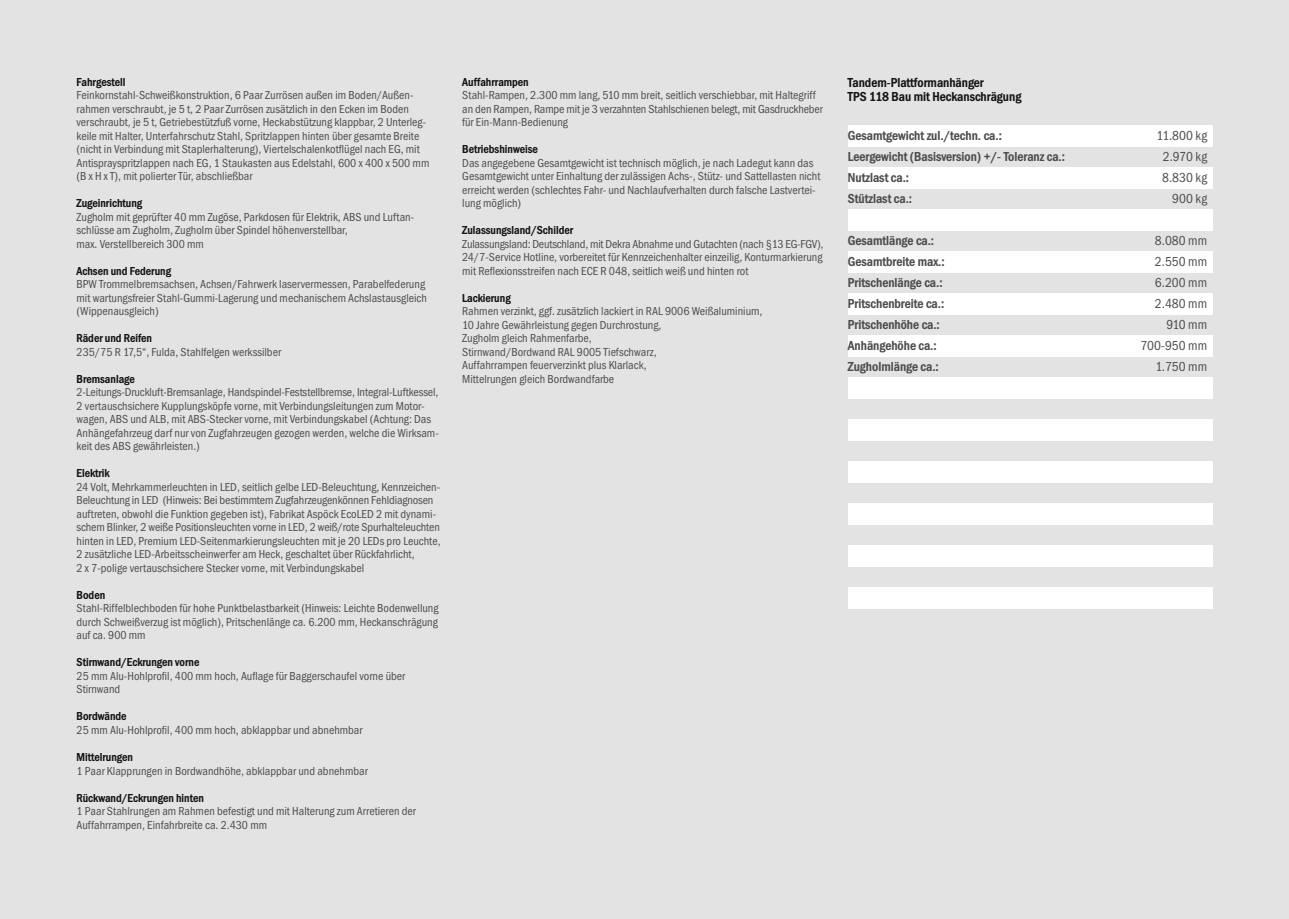
<style>
.page{position:relative;width:1289px;height:919px;background:#fff}
.page>*{position:absolute;margin:0;border:0;box-sizing:border-box;transform-origin:0 0}
.t1{font:800 13.5px/21px "Franklin Gothic Cond";color:#4d4d4c}
.t2{font:13.5px/21px "Franklin Gothic Cond";color:#4d4d4c;text-align:right}
.t3{font:800 13.5px/14.2px "Franklin Gothic Cond";color:#131413}
.t4{font:12px/13.5px "Franklin Gothic Cond";color:#4d4d4c}
.t5{font:800 12px "Franklin Gothic Cond";color:#131413}
</style>
<div class="page">
<div style="left:0;top:0;width:1288px;height:918px;background:#e3e3e3"></div>
<div style="left:848px;top:125px;width:364px;height:21px;background:#fff"></div>
<div style="left:848px;top:167px;width:364px;height:21px;background:#fff"></div>
<div style="left:848px;top:209px;width:364px;height:21px;background:#fff"></div>
<div style="left:848px;top:251px;width:364px;height:21px;background:#fff"></div>
<div style="left:848px;top:293px;width:364px;height:21px;background:#fff"></div>
<div style="left:848px;top:335px;width:364px;height:21px;background:#fff"></div>
<div style="left:848px;top:377px;width:364px;height:21px;background:#fff"></div>
<div style="left:848px;top:419px;width:364px;height:21px;background:#fff"></div>
<div style="left:848px;top:461px;width:364px;height:21px;background:#fff"></div>
<div style="left:848px;top:503px;width:364px;height:21px;background:#fff"></div>
<div style="left:848px;top:545px;width:364px;height:21px;background:#fff"></div>
<div style="left:848px;top:587px;width:364px;height:21px;background:#fff"></div>
<p class="t5" style="left:77px;top:75px;width:50px">Fahrgestell</p>
<p class="t4" style="left:77px;top:88px;width:354px">Feinkornstahl-Schweißkonstruktion, 6 Paar Zurrösen außen im Boden/Außen&shy;rahmen verschraubt, je 5 t, 2 Paar Zurrösen zusätzlich in den Ecken im Boden verschraubt, je 5 t, Getriebestützfuß vorne, Heckabstützung klappbar, 2 Unterleg&shy;keile mit Halter, Unterfahrschutz Stahl, Spritzlappen hinten über gesamte Breite (nicht in Verbindung mit Staplerhalterung), Viertelschalenkotflügel nach EG, mit Antisprayspritzlappen nach EG, 1 Staukasten aus Edelstahl, 600 x 400 x 500 mm (B x H x T), mit polierter Tür, abschließbar</p>
<p class="t5" style="left:77px;top:196px;width:67px">Zugeinrichtung</p>
<p class="t4" style="left:77px;top:210px;width:339px">Zugholm mit geprüfter 40 mm Zugöse, Parkdosen für Elektrik, ABS und Luftan&shy;schlüsse am Zugholm, Zugholm über Spindel höhenverstellbar,<br>max. Verstellbereich 300 mm</p>
<p class="t5" style="left:77px;top:264px;width:96px">Achsen und Federung</p>
<p class="t4" style="left:77px;top:277px;width:352px">BPW Trommelbremsachsen, Achsen/Fahrwerk laservermessen, Parabelfederung mit wartungsfreier Stahl-Gummi-Lagerung und mechanischem Achslastausgleich (Wippenausgleich)</p>
<p class="t5" style="left:77px;top:331px;width:77px">Räder und Reifen</p>
<p class="t4" style="left:77px;top:345px;width:206px">235/75 R 17,5“, Fulda, Stahlfelgen werkssilber</p>
<p class="t5" style="left:77px;top:372px;width:60px">Bremsanlage</p>
<p class="t4" style="left:77px;top:385px;width:364px">2-Leitungs-Druckluft-Bremsanlage, Handspindel-Feststellbremse, Integral-Luftkessel, 2 vertauschsichere Kupplungsköpfe vorne, mit Verbindungsleitungen zum Motor&shy;wagen, ABS und ALB, mit ABS-Stecker vorne, mit Verbindungskabel (Achtung: Das Anhängefahrzeug darf nur von Zugfahrzeugen gezogen werden, welche die Wirksam&shy;keit des ABS gewährleisten.)</p>
<p class="t5" style="left:77px;top:466px;width:35px">Elektrik</p>
<p class="t4" style="left:77px;top:480px;width:365px">24 Volt, Mehrkammerleuchten in LED, seitlich gelbe LED-Beleuchtung, Kennzeichen-Beleuchtung in LED (Hinweis: Bei bestimmtem Zugfahrzeugenkönnen Fehldiagnosen auftreten, obwohl die Funktion gegeben ist), Fabrikat Aspöck EcoLED 2 mit dynami&shy;schem Blinker, 2 weiße Positionsleuchten vorne in LED, 2 weiß/rote Spurhalteleuchten hinten in LED, Premium LED-Seitenmarkierungsleuchten mit je 20 LEDs pro Leuchte, 2 zusätzliche LED-Arbeitsscheinwerfer am Heck, geschaltet über Rückfahrlicht,<br>2 x 7-polige vertauschsichere Stecker vorne, mit Verbindungskabel</p>
<p class="t5" style="left:77px;top:588px;width:30px">Boden</p>
<p class="t4" style="left:77px;top:601px;width:363px;text-align:justify">Stahl-Riffelblechboden für hohe Punktbelastbarkeit (Hinweis: Leichte Bodenwellung durch Schweißverzug ist möglich), Pritschenlänge ca. 6.200 mm, Heckanschrägung auf ca. 900 mm</p>
<p class="t5" style="left:77px;top:655px;width:124px">Stirnwand/Eckrungen vorne</p>
<p class="t4" style="left:77px;top:669px;width:330px">25 mm Alu-Hohlprofil, 400 mm hoch, Auflage für Baggerschaufel vorne über<br>Stirnwand</p>
<p class="t5" style="left:77px;top:709px;width:52px">Bordwände</p>
<p class="t4" style="left:77px;top:723px;width:287px">25 mm Alu-Hohlprofil, 400 mm hoch, abklappbar und abnehmbar</p>
<p class="t5" style="left:77px;top:750px;width:58px">Mittelrungen</p>
<p class="t4" style="left:77px;top:763px;width:293px">1 Paar Klapprungen in Bordwandhöhe, abklappbar und abnehmbar</p>
<p class="t5" style="left:77px;top:790px;width:129px">Rückwand/Eckrungen hinten</p>
<p class="t4" style="left:77px;top:804px;width:341px">1 Paar Stahlrungen am Rahmen befestigt und mit Halterung zum Arretieren der<br>Auffahrrampen, Einfahrbreite ca. 2.430 mm</p>
<p class="t5" style="left:462px;top:75px;width:68px">Auffahrrampen</p>
<p class="t4" style="left:462px;top:88px;width:362px">Stahl-Rampen, 2.300 mm lang, 510 mm breit, seitlich verschiebbar, mit Haltegriff an den Rampen, Rampe mit je 3 verzahnten Stahlschienen belegt, mit Gasdruckheber für Ein-Mann-Bedienung</p>
<p class="t5" style="left:462px;top:142px;width:77px">Betriebshinweise</p>
<p class="t4" style="left:462px;top:156px;width:359px">Das angegebene Gesamtgewicht ist technisch möglich, je nach Ladegut kann das Gesamtgewicht unter Einhaltung der zulässigen Achs-, Stütz- und Sattellasten nicht erreicht werden (schlechtes Fahr- und Nachlaufverhalten durch falsche Lastvertei&shy;lung möglich)</p>
<p class="t5" style="left:462px;top:223px;width:112px">Zulassungsland/Schilder</p>
<p class="t4" style="left:462px;top:237px;width:362px;text-align:justify">Zulassungsland: Deutschland, mit Dekra Abnahme und Gutachten (nach §13 EG-FGV), 24/7-Service Hotline, vorbereitet für Kennzeichenhalter einzeilig, Konturmarkierung mit Reflexionsstreifen nach ECE R 048, seitlich weiß und hinten rot</p>
<p class="t5" style="left:462px;top:291px;width:50px">Lackierung</p>
<p class="t4" style="left:462px;top:304px;width:302px">Rahmen verzinkt, ggf. zusätzlich lackiert in RAL 9006 Weißaluminium, 10 Jahre Gewährleistung gegen Durchrostung,<br>Zugholm gleich Rahmenfarbe,<br>Stirnwand/Bordwand RAL 9005 Tiefschwarz,<br>Auffahrrampen feuerverzinkt plus Klarlack,<br>Mittelrungen gleich Bordwandfarbe</p>
<p class="t3" style="left:848px;top:75px;width:175px">Tandem-Plattformanhänger<br>TPS 118 Bau mit Heckanschrägung</p>
<p class="t1" style="left:848px;top:125px;width:218px">Gesamtgewicht zul./techn. ca.:<br>Leergewicht (Basisversion) +/- Toleranz ca.:<br>Nutzlast ca.:<br>Stützlast ca.:</p>
<p class="t1" style="left:848px;top:230px;width:98px">Gesamtlänge ca.:<br>Gesamtbreite max.:<br>Pritschenlänge ca.:<br>Pritschenbreite ca.:<br>Pritschenhöhe ca.:<br>Anhängehöhe ca.:<br>Zugholmlänge ca.:</p>
<p class="t2" style="left:1156px;top:125px;width:52px">11.800 kg<br>2.970 kg<br>8.830 kg<br>900 kg</p>
<p class="t2" style="left:1140px;top:230px;width:68px">8.080 mm<br>2.550 mm<br>6.200 mm<br>2.480 mm<br>910 mm<br>700-950 mm<br>1.750 mm</p>
</div>
